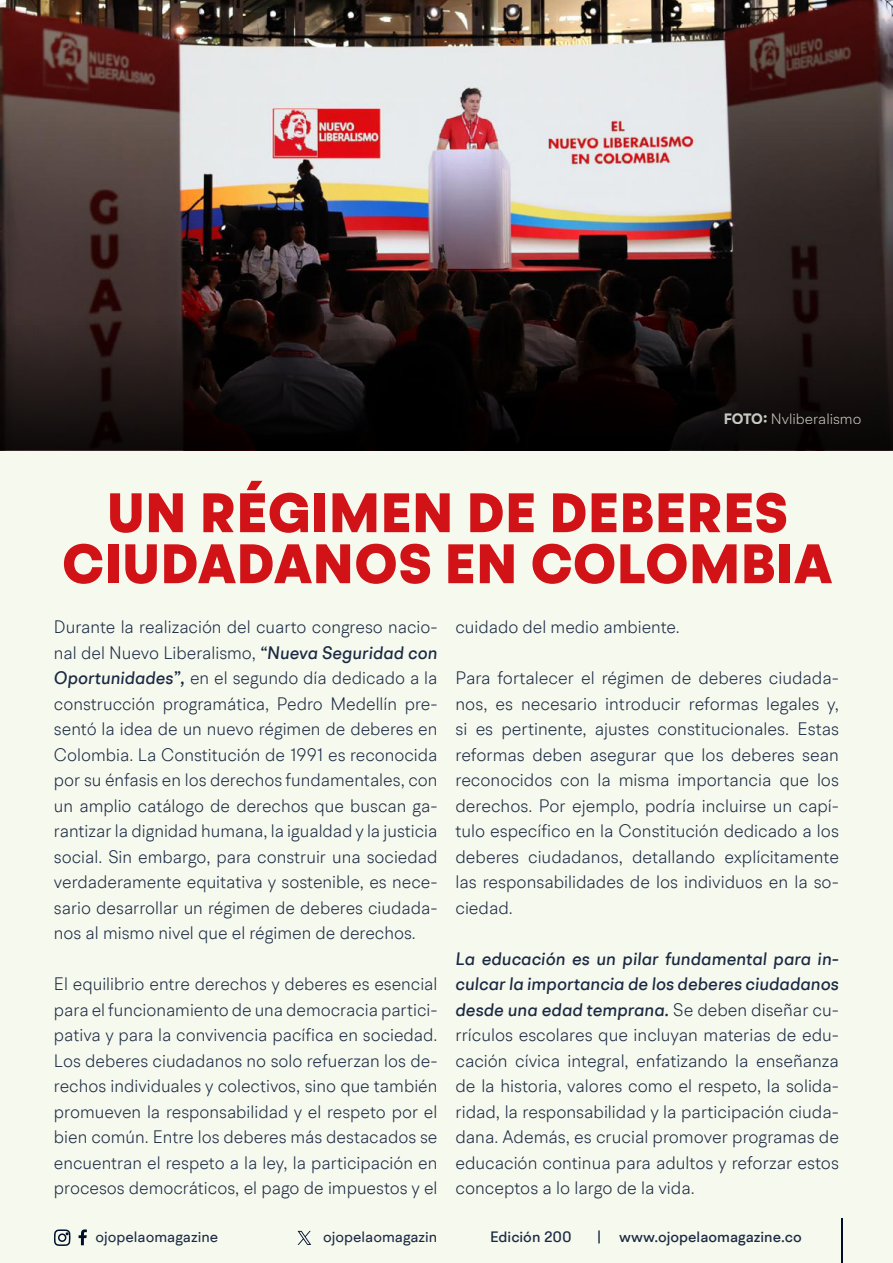
<style>
.page{position:relative;width:893px;height:1263px;background:#f6f9ee}
.page>*{position:absolute;margin:0;border:0;box-sizing:border-box;transform-origin:0 0}
.t1{font:900 55.5px/51px "BR Hendrix";letter-spacing:.01em;color:#d11217;text-align:center}
.t2{font:300 18px/25.5px "BR Hendrix";color:#1b2943;text-align:justify;scale:.96 1}
.t3{font:300 18px/25.5px "BR Hendrix";color:#1b2943;text-align:justify}
.t4{font:500 15px "BR Hendrix";color:#1b2943}
.t5{font:15px "BR Hendrix";color:#1b2943}
.t6{font:300 15px "BR Hendrix";color:#f5faed}
.s1{font-weight:700}
.s2{font-weight:500;font-style:italic}
</style>
<div class="page">
<svg style="left:79px;top:1229px;width:8px;height:16px"></svg>
<svg style="left:54px;top:1229px;width:17px;height:17px"></svg>
<hr style="left:841px;top:1219px;width:1px;height:44px;background:#000f2b">
<svg style="left:298px;top:1231px;width:13px;height:14px"></svg>
<img style="left:0;top:0;width:893px;height:314px">
<svg style="left:0;top:314px;width:893px;height:136px;background:#130d0d"></svg>
<p class="t6" style="left:723px;top:409px;width:139px"><span class="s1">FOTO:</span> Nvliberalismo</p>
<h1 class="t1" style="left:62px;top:489px;width:772px">UN RÉGIMEN DE DEBERES<br>CIUDADANOS EN COLOMBIA</h1>
<p class="t2" style="left:54px;top:614px;width:401px">Durante la realización del cuarto congreso nacio&shy;nal del Nuevo Liberalismo, <span class="s2">“Nueva Seguridad con Oportunidades”,</span> en el segundo día dedicado a la construcción programática, Pedro Medellín pre&shy;sentó la idea de un nuevo régimen de deberes en Colombia. La Constitución de 1991 es reconocida por su énfasis en los derechos fundamentales, con un amplio catálogo de derechos que buscan ga&shy;rantizar la dignidad humana, la igualdad y la justicia social. Sin embargo, para construir una sociedad verdaderamente equitativa y sostenible, es nece&shy;sario desarrollar un régimen de deberes ciudada&shy;nos al mismo nivel que el régimen de derechos.</p>
<p class="t2" style="left:54px;top:971px;width:401px">El equilibrio entre derechos y deberes es esencial para el funcionamiento de una democracia partici&shy;pativa y para la convivencia pacífica en sociedad.<br>Los deberes ciudadanos no solo refuerzan los de&shy;rechos individuales y colectivos, sino que también promueven la responsabilidad y el respeto por el bien común. Entre los deberes más destacados se encuentran el respeto a la ley, la participación en procesos democráticos, el pago de impuestos y el</p>
<p class="t2" style="left:455px;top:614px;width:235px">cuidado del medio ambiente.</p>
<p class="t3" style="left:455px;top:665px;width:385px">Para fortalecer el régimen de deberes ciudada&shy;nos, es necesario introducir reformas legales y, si es pertinente, ajustes constitucionales. Estas reformas deben asegurar que los deberes sean reconocidos con la misma importancia que los derechos. Por ejemplo, podría incluirse un capí&shy;tulo específico en la Constitución dedicado a los deberes ciudadanos, detallando explícitamente las responsabilidades de los individuos en la so&shy;ciedad.</p>
<p class="t3" style="left:455px;top:945px;width:385px"><span class="s2">La educación es un pilar fundamental para in&shy;culcar la importancia de los deberes ciudadanos desde una edad temprana.</span> Se deben diseñar cu&shy;rrículos escolares que incluyan materias de edu&shy;cación cívica integral, enfatizando la enseñanza de la historia, valores como el respeto, la solida&shy;ridad, la responsabilidad y la participación ciuda&shy;dana. Además, es crucial promover programas de educación continua para adultos y reforzar estos conceptos a lo largo de la vida.</p>
<p class="t5" style="left:96px;top:1227px;width:124px">ojopelaomagazine</p>
<p class="t5" style="left:323px;top:1227px;width:116px">ojopelaomagazin</p>
<p class="t4" style="left:490px;top:1227px;width:83px">Edición 200</p>
<p class="t4" style="left:597px;top:1227px;width:206px">| www.ojopelaomagazine.co</p>
</div>
